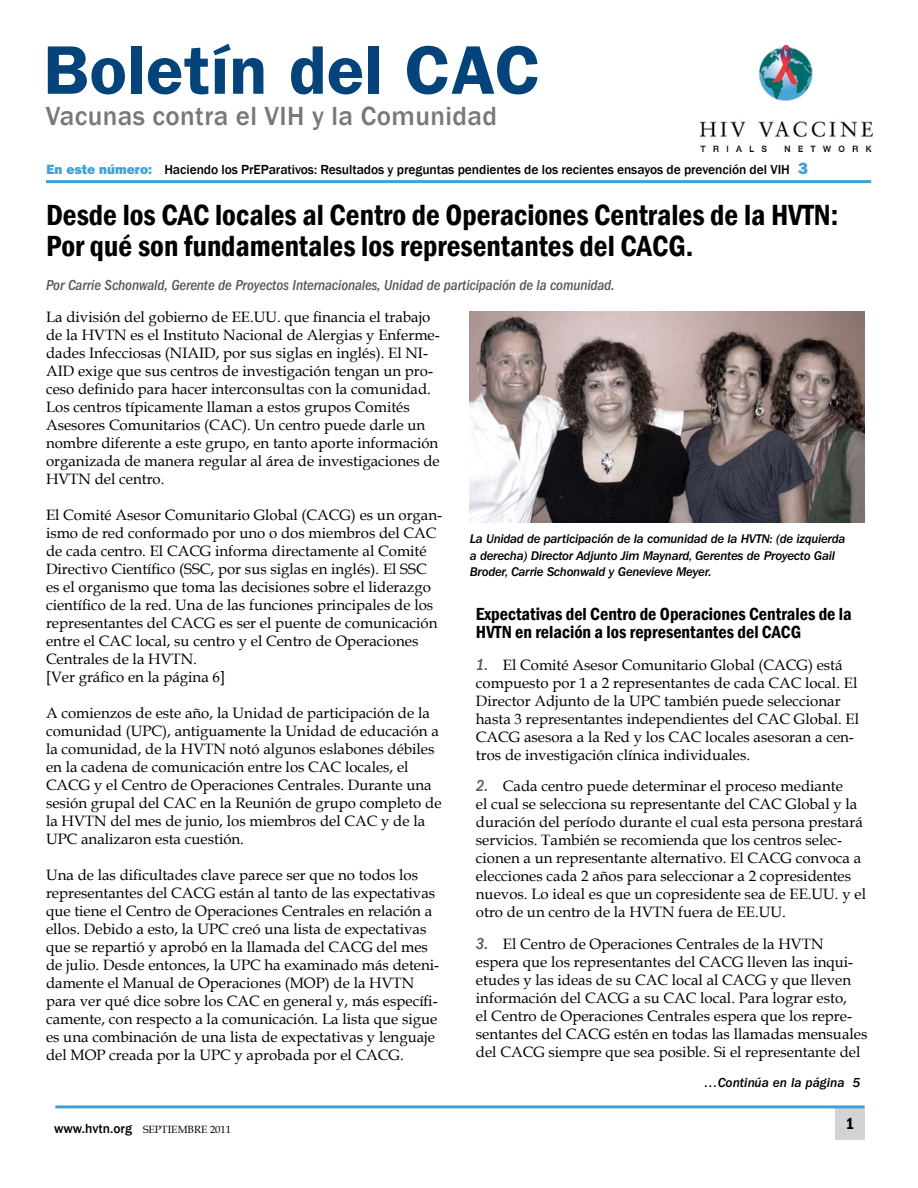
<style>
.page{position:relative;width:918px;height:1188px;background:#fff}
.page>*{position:absolute;margin:0;border:0;box-sizing:border-box;transform-origin:0 0}
.t1{font:600 69px "ITC Franklin Gothic Std";letter-spacing:.01em;color:#05447a}
.t2{font:600 condensed 30px/31.5px "Franklin Gothic";color:#000}
.t3{font:500 27px "Franklin Gothic";letter-spacing:.015em;color:#77787b}
.t4{font:600 condensed 18px/18px "Franklin Gothic";color:#000}
.t5{font:16.5px "ITC Franklin Gothic Std Dm Cd";color:#000}
.t6{font:15px/18px "Book Antiqua";color:#000}
.t7{font:italic 500 condensed 15px "ITC Franklin Gothic Std";letter-spacing:-.01em;color:#58595b}
.t8{font:500 13.5px "Franklin Gothic";letter-spacing:-.005em;color:#000}
.t9{font:13.5px "ITC Franklin Gothic Std Med It";color:#000}
.t10{font:13.05px/16.5px "ITC Franklin Gothic Std Med It";letter-spacing:-.02em;color:#000}
.t11{font:10.5px "Book Antiqua";color:#000}
.s1{font-family:"ITC Franklin Gothic Std Hvy";font-weight:400;color:#3fa1d6}
.s2{font-family:"ITC Franklin Gothic Std Hvy";font-weight:400;font-size:16.5px;color:#3fa1d6}
.s3{font-family:"Franklin Gothic";font-weight:500;font-size:13.5px}
.s4{font-family:"ITC Franklin Gothic Std";font-weight:500;font-style:italic;font-stretch:condensed;font-size:16.5px;color:#58595b}
</style>
<div class="page">
<div style="left:835px;top:1108px;width:30px;height:32px;background:#d1d3d4"></div>
<hr style="left:55px;top:1105px;width:810px;height:3px;background:#3fa1d6">
<img style="left:700px;top:46px;width:172px;height:105px">
<hr style="left:46px;top:180px;width:825px;height:3px;background:#3fa1d6">
<img style="left:470px;top:311px;width:395px;height:211px">
<h1 class="t1" style="left:43px;top:29px;width:499px">Boletín del CAC</h1>
<h3 class="t3" style="left:46px;top:100px;width:453px">Vacunas contra el VIH y la Comunidad</h3>
<p class="t8" style="left:46px;top:161px;width:763px"><span class="s1">En este número:</span> Haciendo los PrEParativos: Resultados y preguntas pendientes de los recientes ensayos de prevención del VIH <span class="s2">3</span></p>
<h2 class="t2" style="left:46px;top:199px;width:794px">Desde los CAC locales al Centro de Operaciones Centrales de la HVTN:<br>Por qué son fundamentales los representantes del CACG.</h2>
<p class="t7" style="left:46px;top:277px;width:570px">Por Carrie Schonwald, Gerente de Proyectos Internacionales, Unidad de participación de la comunidad.</p>
<p class="t6" style="left:46px;top:307px;width:395px">La división del gobierno de EE.UU. que financia el trabajo de la HVTN es el Instituto Nacional de Alergias y Enferme&shy;dades Infecciosas (NIAID, por sus siglas en inglés). El NI-AID exige que sus centros de investigación tengan un pro&shy;ceso definido para hacer interconsultas con la comunidad.<br>Los centros típicamente llaman a estos grupos Comités Asesores Comunitarios (CAC). Un centro puede darle un nombre diferente a este grupo, en tanto aporte información organizada de manera regular al área de investigaciones de HVTN del centro.</p>
<p class="t6" style="left:46px;top:505px;width:398px">El Comité Asesor Comunitario Global (CACG) es un organ&shy;ismo de red conformado por uno o dos miembros del CAC de cada centro. El CACG informa directamente al Comité Directivo Científico (SSC, por sus siglas en inglés). El SSC es el organismo que toma las decisiones sobre el liderazgo científico de la red. Una de las funciones principales de los representantes del CACG es ser el puente de comunicación entre el CAC local, su centro y el Centro de Operaciones Centrales de la HVTN.<br>[Ver gráfico en la página 6]</p>
<p class="t6" style="left:46px;top:703px;width:397px">A comienzos de este año, la Unidad de participación de la comunidad (UPC), antiguamente la Unidad de educación a la comunidad, de la HVTN notó algunos eslabones débiles en la cadena de comunicación entre los CAC locales, el CACG y el Centro de Operaciones Centrales. Durante una sesión grupal del CAC en la Reunión de grupo completo de la HVTN del mes de junio, los miembros del CAC y de la UPC analizaron esta cuestión.</p>
<p class="t6" style="left:46px;top:865px;width:395px">Una de las dificultades clave parece ser que no todos los representantes del CACG están al tanto de las expectativas que tiene el Centro de Operaciones Centrales en relación a ellos. Debido a esto, la UPC creó una lista de expectativas que se repartió y aprobó en la llamada del CACG del mes de julio. Desde entonces, la UPC ha examinado más deteni&shy;damente el Manual de Operaciones (MOP) de la HVTN para ver qué dice sobre los CAC en general y, más específi&shy;camente, con respecto a la comunicación. La lista que sigue es una combinación de una lista de expectativas y lenguaje del MOP creada por la UPC y aprobada por el CACG.</p>
<p class="t11" style="left:54px;top:1123px;width:178px"><span class="s3">www.hvtn.org</span> septiembre 2011</p>
<p class="t10" style="left:470px;top:531px;width:377px">La Unidad de participación de la comunidad de la HVTN: (de izquierda a derecha) Director Adjunto Jim Maynard, Gerentes de Proyecto Gail<br>Broder, Carrie Schonwald y Genevieve Meyer.</p>
<p class="t4" style="left:476px;top:605px;width:377px">Expectativas del Centro de Operaciones Centrales de la<br>HVTN en relación a los representantes del CACG</p>
<p class="t6" style="left:476px;top:656px;width:385px"><span class="s4">1.</span> El Comité Asesor Comunitario Global (CACG) está compuesto por 1 a 2 representantes de cada CAC local. El Director Adjunto de la UPC también puede seleccionar hasta 3 representantes independientes del CAC Global. El CACG asesora a la Red y los CAC locales asesoran a cen&shy;tros de investigación clínica individuales.</p>
<p class="t6" style="left:476px;top:777px;width:392px"><span class="s4">2.</span> Cada centro puede determinar el proceso mediante<br>el cual se selecciona su representante del CAC Global y la duración del período durante el cual esta persona prestará servicios. También se recomienda que los centros selec&shy;cionen a un representante alternativo. El CACG convoca a elecciones cada 2 años para seleccionar a 2 copresidentes nuevos. Lo ideal es que un copresidente sea de EE .UU. y el otro de un centro de la HVTN fuera de EE .UU.</p>
<p class="t6" style="left:476px;top:935px;width:393px"><span class="s4">3.</span> El Centro de Operaciones Centrales de la HVTN espera que los representantes del CACG lleven las inqui&shy;etudes y las ideas de su CAC local al CACG y que lleven información del CACG a su CAC local. Para lograr esto,<br>el Centro de Operaciones Centrales espera que los repre&shy;sentantes del CACG estén en todas las llamadas mensuales del CACG siempre que sea posible. Si el representante del</p>
<p class="t9" style="left:704px;top:1075px;width:158px">…Continúa en la página 5</p>
<p class="t5" style="left:846px;top:1114px;width:10px">1</p>
</div>
